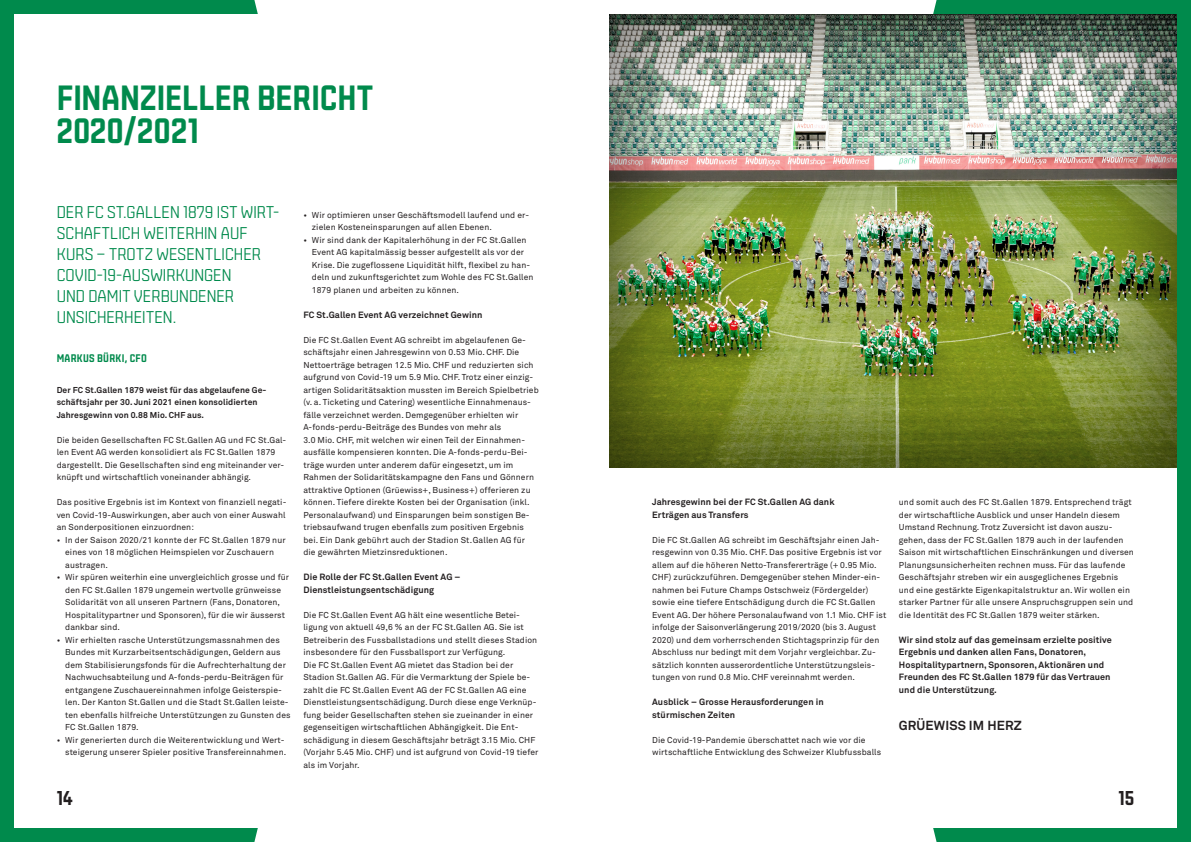
<style>
.page{position:relative;width:1191px;height:842px;background:#fff}
.page>*{position:absolute;margin:0;border:0;box-sizing:border-box;transform-origin:0 0}
.t1{font:700 35px/33px "Gruenweiss";color:#008a4c}
.t2{font:700 20px "Gruenweiss";color:#231f20}
.t3{font:300 17px/21px "Gruenweiss";letter-spacing:.01em;color:#008a4c}
.t4{font:700 13px "Akkurat Std";letter-spacing:.01em;color:#231f20}
.t5{font:700 11px "Gruenweiss";letter-spacing:.03em;color:#008a4c}
.t6{font:700 9px/12.5px "Akkurat Std";letter-spacing:.01em;color:#231f20}
.t7{font:8.5px/12.5px "Akkurat Std";letter-spacing:.01em;color:#231f20}
.t8{font:700 8.5px/12.5px "Akkurat Std";letter-spacing:.01em;color:#231f20}
</style>
<div class="page">
<div style="left:0;top:0;width:595px;height:842px;background:#008a4c"></div>
<div style="left:595px;top:0;width:596px;height:842px;background:#008a4c"></div>
<div style="left:254px;top:0;width:340px;height:842px;background:#fff"></div>
<div style="left:597px;top:0;width:339px;height:842px;background:#fff"></div>
<div style="left:14px;top:14px;width:567px;height:814px;background:#fff"></div>
<div style="left:609px;top:14px;width:567px;height:814px;background:#fff"></div>
<hr style="left:594px;top:0;width:3px;height:842px;background:#fff">
<img style="left:609px;top:14px;width:567px;height:454px">
<h1 class="t1" style="left:57px;top:82px;width:318px">FINANZIELLER BERICHT<br>2020/2021</h1>
<h3 class="t3" style="left:57px;top:201px;width:224px">DER FC ST.GALLEN 1879 IST WIRT-<br>SCHAFTLICH WEITERHIN AUF<br>KURS – TROTZ WESENTLICHER<br>COVID-19-AUSWIRKUNGEN<br>UND DAMIT VERBUNDENER<br>UNSICHERHEITEN.</h3>
<p class="t5" style="left:57px;top:352px;width:92px">MARKUS BÜRKI, CFO</p>
<p class="t8" style="left:57px;top:383px;width:211px">Der FC St.Gallen 1879 weist für das abgelaufene Ge&shy;schäftsjahr per 30. Juni 2021 einen konsolidierten<br>Jahresgewinn von 0.88 Mio. CHF aus.</p>
<p class="t7" style="left:57px;top:434px;width:231px">Die beiden Gesellschaften FC St.Gallen AG und FC St.Gal&shy;len Event AG werden konsolidiert als FC St.Gallen 1879 dargestellt. Die Gesellschaften sind eng miteinander ver&shy;knüpft und wirtschaftlich voneinander abhängig.</p>
<p class="t7" style="left:57px;top:496px;width:231px;text-align:justify">Das positive Ergebnis ist im Kontext von finanziell negati&shy;ven Covid-19-Auswirkungen, aber auch von einer Auswahl an Sonderpositionen einzuordnen:</p>
<p class="t7" style="left:65px;top:534px;width:222px;text-indent:-8px">• In der Saison 2020/21 konnte der FC St.Gallen 1879 nur eines von 18 möglichen Heimspielen vor Zuschauern austragen.</p>
<p class="t7" style="left:65px;top:571px;width:225px;text-indent:-8px">• Wir spüren weiterhin eine unvergleichlich grosse und für den FC St.Gallen 1879 ungemein wertvolle grünweisse Solidarität von all unseren Partnern (Fans, Donatoren, Hospitalitypartner und Sponsoren), für die wir äusserst dankbar sind.</p>
<p class="t7" style="left:65px;top:634px;width:227px;text-indent:-8px">• Wir erhielten rasche Unterstützungsmassnahmen des Bundes mit Kurzarbeitsentschädigungen, Geldern aus dem Stabilisierungsfonds für die Aufrechterhaltung der Nachwuchsabteilung und A-fonds-perdu-Beiträgen für entgangene Zuschauereinnahmen infolge Geisterspie&shy;len. Der Kanton St.Gallen und die Stadt St.Gallen leiste&shy;ten ebenfalls hilfreiche Unterstützungen zu Gunsten des FC St.Gallen 1879.</p>
<p class="t7" style="left:57px;top:734px;width:231px;text-align:right">• Wir generierten durch die Weiterentwicklung und Wert&shy;steigerung unserer Spieler positive Transfereinnahmen.</p>
<p class="t7" style="left:312px;top:209px;width:219px;text-indent:-8px">• Wir optimieren unser Geschäftsmodell laufend und er&shy;zielen Kosteneinsparungen auf allen Ebenen.</p>
<p class="t7" style="left:312px;top:234px;width:223px;text-indent:-8px">• Wir sind dank der Kapitalerhöhung in der FC St.Gallen Event AG kapitalmässig besser aufgestellt als vor der Krise. Die zugeflossene Liquidität hilft, flexibel zu han&shy;deln und zukunftsgerichtet zum Wohle des FC St.Gallen 1879 planen und arbeiten zu können.</p>
<p class="t6" style="left:303px;top:308px;width:180px">FC St.Gallen Event AG verzeichnet Gewinn</p>
<p class="t7" style="left:303px;top:334px;width:237px">Die FC St.Gallen Event AG schreibt im abgelaufenen Ge&shy;schäftsjahr einen Jahresgewinn von 0.53 Mio. CHF. Die Nettoerträge betragen 12.5 Mio. CHF und reduzierten sich aufgrund von Covid-19 um 5.9 Mio. CHF. Trotz einer einzig&shy;artigen Solidaritätsaktion mussten im Bereich Spielbetrieb (v. a. Ticketing und Catering) wesentliche Einnahmenaus&shy;fälle verzeichnet werden. Demgegenüber erhielten wir A-fonds-perdu-Beiträge des Bundes von mehr als<br>3.0 Mio. CHF, mit welchen wir einen Teil der Einnahmen&shy;ausfälle kompensieren konnten. Die A-fonds-perdu-Bei&shy;träge wurden unter anderem dafür eingesetzt, um im Rahmen der Solidaritätskampagne den Fans und Gönnern attraktive Optionen (Grüewiss+, Business+) offerieren zu können. Tiefere direkte Kosten bei der Organisation (inkl.<br>Personalaufwand) und Einsparungen beim sonstigen Be&shy;triebsaufwand trugen ebenfalls zum positiven Ergebnis bei. Ein Dank gebührt auch der Stadion St.Gallen AG für die gewährten Mietzinsreduktionen.</p>
<p class="t6" style="left:303px;top:571px;width:159px">Die Rolle der FC St.Gallen Event AG –<br>Dienstleistungsentschädigung</p>
<p class="t7" style="left:303px;top:609px;width:237px">Die FC St.Gallen Event AG hält eine wesentliche Betei&shy;ligung von aktuell 49,6 % an der FC St.Gallen AG. Sie ist Betreiberin des Fussballstadions und stellt dieses Stadion insbesondere für den Fussballsport zur Verfügung.<br>Die FC St.Gallen Event AG mietet das Stadion bei der Stadion St.Gallen AG. Für die Vermarktung der Spiele be&shy;zahlt die FC St.Gallen Event AG der FC St.Gallen AG eine Dienstleistungsentschädigung. Durch diese enge Verknüp&shy;fung beider Gesellschaften stehen sie zueinander in einer gegenseitigen wirtschaftlichen Abhängigkeit. Die Ent&shy;schädigung in diesem Geschäftsjahr beträgt 3.15 Mio. CHF (Vorjahr 5.45 Mio. CHF) und ist aufgrund von Covid-19 tiefer als im Vorjahr.</p>
<p class="t6" style="left:652px;top:496px;width:184px">Jahresgewinn bei der FC St.Gallen AG dank<br>Erträgen aus Transfers</p>
<p class="t7" style="left:652px;top:534px;width:235px">Die FC St.Gallen AG schreibt im Geschäftsjahr einen Jah&shy;resgewinn von 0.35 Mio. CHF. Das positive Ergebnis ist vor allem auf die höheren Netto-Transfererträge (+ 0.95 Mio.<br>CHF) zurückzuführen. Demgegenüber stehen Minder-ein&shy;nahmen bei Future Champs Ostschweiz (Fördergelder) sowie eine tiefere Entschädigung durch die FC St.Gallen Event AG. Der höhere Personalaufwand von 1.1 Mio. CHF ist infolge der Saisonverlängerung 2019/2020 (bis 3. August 2020) und dem vorherrschenden Stichtagsprinzip für den Abschluss nur bedingt mit dem Vorjahr vergleichbar. Zu&shy;sätzlich konnten ausserordentliche Unterstützungsleis&shy;tungen von rund 0.8 Mio. CHF vereinnahmt werden.</p>
<p class="t6" style="left:652px;top:696px;width:173px">Ausblick – Grosse Herausforderungen in stürmischen Zeiten</p>
<p class="t7" style="left:652px;top:734px;width:230px">Die Covid-19-Pandemie überschattet nach wie vor die wirtschaftliche Entwicklung des Schweizer Klubfussballs</p>
<p class="t7" style="left:899px;top:496px;width:236px">und somit auch des FC St.Gallen 1879. Entsprechend trägt der wirtschaftliche Ausblick und unser Handeln diesem Umstand Rechnung. Trotz Zuversicht ist davon auszu&shy;gehen, dass der FC St.Gallen 1879 auch in der laufenden Saison mit wirtschaftlichen Einschränkungen und diversen Planungsunsicherheiten rechnen muss. Für das laufende Geschäftsjahr streben wir ein ausgeglichenes Ergebnis und eine gestärkte Eigenkapitalstruktur an. Wir wollen ein starker Partner für alle unsere Anspruchsgruppen sein und die Identität des FC St.Gallen 1879 weiter stärken.</p>
<p class="t6" style="left:899px;top:633px;width:214px">Wir sind stolz auf das gemeinsam erzielte positive Ergebnis und danken allen Fans, Donatoren, Hospitalitypartnern, Sponsoren, Aktionären und Freunden des FC St.Gallen 1879 für das Vertrauen und die Unterstützung.</p>
<h3 class="t4" style="left:899px;top:717px;width:124px">GRÜEWISS IM HERZ</h3>
<h2 class="t2" style="left:57px;top:787px;width:18px">14</h2>
<h2 class="t2" style="left:1118px;top:787px;width:17px">15</h2>
</div>
